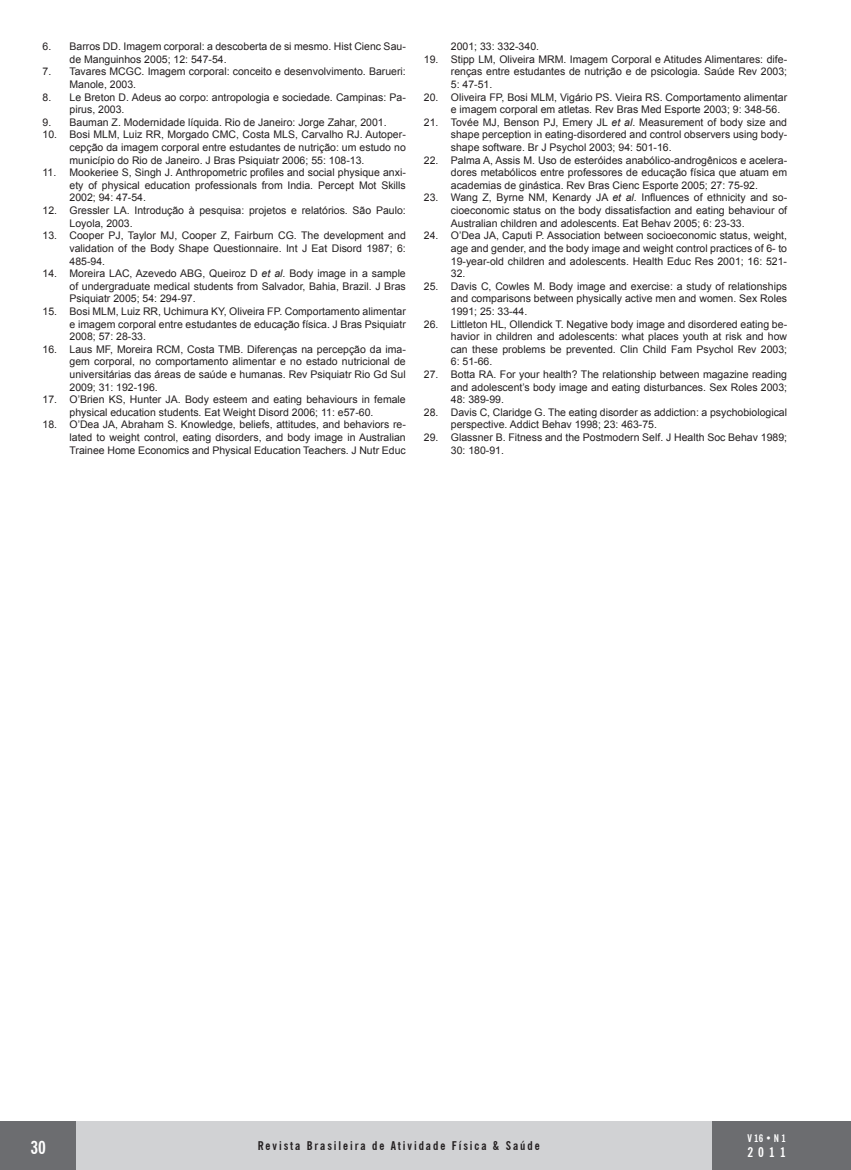
<style>
.page{position:relative;width:851px;height:1170px;background:#fff}
.page>*{position:absolute;margin:0;border:0;box-sizing:border-box;transform-origin:0 0}
.t1{font:700 condensed 18px "News Gothic BT";color:#fff}
.t2{font:700 condensed 13.5px "News Gothic BT";color:#fff}
.t3{font:700 condensed 12px "News Gothic BT";letter-spacing:.16em;color:#231f20}
.BIBLIO{font:10.5px/12.6px "Arial";color:#231f20;text-align:justify}
.t4{font:700 condensed 10.5px "News Gothic BT";color:#fff}
.s1{font-style:italic}
</style>
<div class="page">
<div style="left:0;top:1121px;width:76px;height:48px;background:#6c6d70"></div>
<div style="left:711px;top:1121px;width:139px;height:48px;background:#6c6d70"></div>
<div style="left:76px;top:1121px;width:635px;height:48px;background:#d1d2d4"></div>
<p class="BIBLIO" style="left:70px;top:40px;width:338px;text-indent:-27px">6. Barros DD. Imagem corporal: a descoberta de si mesmo. Hist Cienc Sau&shy;de Manguinhos 2005; 12: 547-54.</p>
<p class="BIBLIO" style="left:70px;top:65px;width:338px;text-indent:-27px">7. Tavares MCGC. Imagem corporal: conceito e desenvolvimento. Barueri:<br>Manole, 2003.</p>
<p class="BIBLIO" style="left:70px;top:91px;width:338px;text-indent:-27px">8. Le Breton D. Adeus ao corpo: antropologia e sociedade. Campinas: Pa&shy;pirus, 2003.</p>
<p class="BIBLIO" style="left:43px;top:116px;width:345px">9. Bauman Z. Modernidade líquida. Rio de Janeiro: Jorge Zahar, 2001.</p>
<p class="BIBLIO" style="left:70px;top:128px;width:338px;text-indent:-27px">10. Bosi MLM, Luiz RR, Morgado CMC, Costa MLS, Carvalho RJ. Autoper&shy;cepção da imagem corporal entre estudantes de nutrição: um estudo no município do Rio de Janeiro. J Bras Psiquiatr 2006; 55: 108-13.</p>
<p class="BIBLIO" style="left:70px;top:166px;width:338px;text-indent:-27px">11. Mookeriee S, Singh J. Anthropometric profiles and social physique anxi&shy;ety of physical education professionals from India. Percept Mot Skills 2002; 94: 47-54.</p>
<p class="BIBLIO" style="left:70px;top:204px;width:338px;text-indent:-27px">12. Gressler LA. Introdução à pesquisa: projetos e relatórios. São Paulo:<br>Loyola, 2003.</p>
<p class="BIBLIO" style="left:70px;top:229px;width:338px;text-indent:-27px">13. Cooper PJ, Taylor MJ, Cooper Z, Fairburn CG. The development and validation of the Body Shape Questionnaire. Int J Eat Disord 1987; 6:<br>485-94.</p>
<p class="BIBLIO" style="left:70px;top:267px;width:338px;text-indent:-27px">14. Moreira LAC, Azevedo ABG, Queiroz D <span class="s1">et al</span>. Body image in a sample of undergraduate medical students from Salvador, Bahia, Brazil. J Bras Psiquiatr 2005; 54: 294-97.</p>
<p class="BIBLIO" style="left:70px;top:305px;width:338px;text-indent:-27px">15. Bosi MLM, Luiz RR, Uchimura KY, Oliveira FP. Comportamento alimentar e imagem corporal entre estudantes de educação física. J Bras Psiquiatr 2008; 57: 28-33.</p>
<p class="BIBLIO" style="left:70px;top:343px;width:338px;text-indent:-27px">16. Laus MF, Moreira RCM, Costa TMB. Diferenças na percepção da ima&shy;gem corporal, no comportamento alimentar e no estado nutricional de universitárias das áreas de saúde e humanas. Rev Psiquiatr Rio Gd Sul 2009; 31: 192-196.</p>
<p class="BIBLIO" style="left:43px;top:393px;width:365px;text-align:center">17. O’Brien KS, Hunter JA. Body esteem and eating behaviours in female physical education students. Eat Weight Disord 2006; 11: e57-60.</p>
<p class="BIBLIO" style="left:70px;top:418px;width:338px;text-indent:-27px">18. O’Dea JA, Abraham S. Knowledge, beliefs, attitudes, and behaviors re&shy;lated to weight control, eating disorders, and body image in Australian Trainee Home Economics and Physical Education Teachers. J Nutr Educ</p>
<p class="BIBLIO" style="left:451px;top:40px;width:90px">2001; 33: 332-340.</p>
<p class="BIBLIO" style="left:451px;top:53px;width:338px;text-indent:-27px">19. Stipp LM, Oliveira MRM. Imagem Corporal e Atitudes Alimentares: dife&shy;renças entre estudantes de nutrição e de psicologia. Saúde Rev 2003; 5: 47-51.</p>
<p class="BIBLIO" style="left:451px;top:91px;width:338px;text-indent:-27px">20. Oliveira FP, Bosi MLM, Vigário PS. Vieira RS. Comportamento alimentar e imagem corporal em atletas. Rev Bras Med Esporte 2003; 9: 348-56.</p>
<p class="BIBLIO" style="left:451px;top:116px;width:338px;text-indent:-27px">21. Tovée MJ, Benson PJ, Emery JL <span class="s1">et al</span>. Measurement of body size and shape perception in eating-disordered and control observers using body&shy;shape software. Br J Psychol 2003; 94: 501-16.</p>
<p class="BIBLIO" style="left:451px;top:154px;width:338px;text-indent:-27px">22. Palma A, Assis M. Uso de esteróides anabólico-androgênicos e acelera&shy;dores metabólicos entre professores de educação física que atuam em academias de ginástica. Rev Bras Cienc Esporte 2005; 27: 75-92.</p>
<p class="BIBLIO" style="left:451px;top:191px;width:338px;text-indent:-27px">23. Wang Z, Byrne NM, Kenardy JA <span class="s1">et al</span>. Influences of ethnicity and so&shy;cioeconomic status on the body dissatisfaction and eating behaviour of Australian children and adolescents. Eat Behav 2005; 6: 23-33.</p>
<p class="BIBLIO" style="left:451px;top:229px;width:338px;text-indent:-27px">24. O’Dea JA, Caputi P. Association between socioeconomic status, weight, age and gender, and the body image and weight control practices of 6- to 19-year-old children and adolescents. Health Educ Res 2001; 16: 521- 32.</p>
<p class="BIBLIO" style="left:451px;top:280px;width:338px;text-indent:-27px">25. Davis C, Cowles M. Body image and exercise: a study of relationships and comparisons between physically active men and women. Sex Roles 1991; 25: 33-44.</p>
<p class="BIBLIO" style="left:451px;top:317px;width:338px;text-indent:-27px">26. Littleton HL, Ollendick T. Negative body image and disordered eating be&shy;havior in children and adolescents: what places youth at risk and how can these problems be prevented. Clin Child Fam Psychol Rev 2003; 6: 51-66.</p>
<p class="BIBLIO" style="left:451px;top:368px;width:338px;text-indent:-27px">27. Botta RA. For your health? The relationship between magazine reading and adolescent’s body image and eating disturbances. Sex Roles 2003; 48: 389-99.</p>
<p class="BIBLIO" style="left:451px;top:406px;width:338px;text-indent:-27px">28. Davis C, Claridge G. The eating disorder as addiction: a psychobiological perspective. Addict Behav 1998; 23: 463-75.</p>
<p class="BIBLIO" style="left:451px;top:431px;width:338px;text-indent:-27px">29. Glassner B. Fitness and the Postmodern Self. J Health Soc Behav 1989;<br>30: 180-91.</p>
<h1 class="t1" style="left:30px;top:1136px;width:17px">30</h1>
<p class="t3" style="left:258px;top:1138px;width:283px">Revista Brasileira de Atividade Física &amp; Saúde</p>
<p class="t4" style="left:747px;top:1131px;width:40px">V 16 • N 1</p>
<p class="t2" style="left:747px;top:1143px;width:40px">2011</p>
</div>
